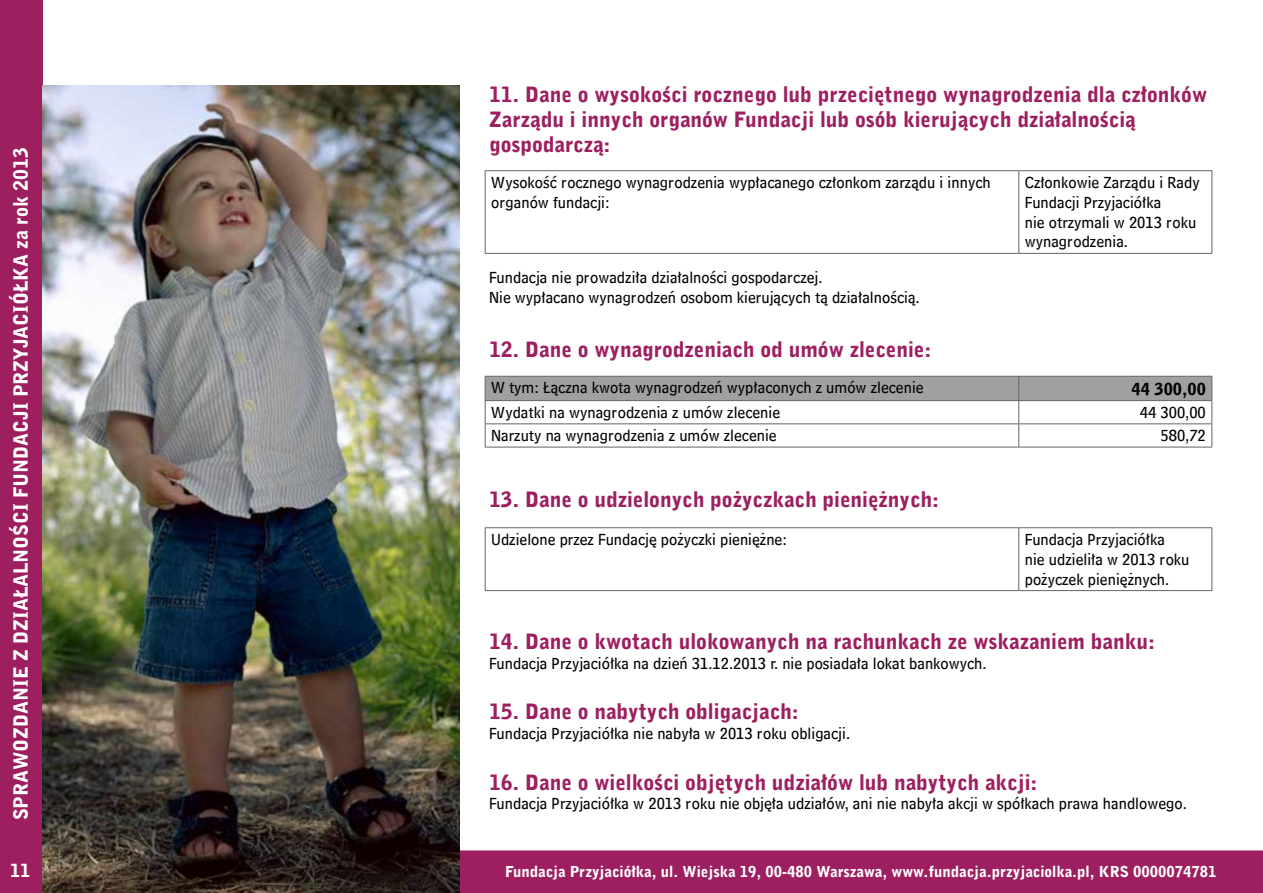
<style>
.page{position:relative;width:1263px;height:893px;background:#fff}
.page>*{position:absolute;margin:0;border:0;box-sizing:border-box;transform-origin:0 0}
.t1{font:21px/25.2px "Bell Gothic Blk EU";color:#9d1f60}
.t2{font:19.5px "Bell Gothic Blk EU";color:#fff}
.t3{font:18px "Bell Gothic Blk EU";color:#fff}
.t4{font:16.5px/19.8px "Bell Cent Sub Cap EU";color:#000}
.t5{font:16.5px "Bell Gothic Blk EU";color:#000}
.t6{font:15px "Bell Gothic Blk EU";color:#fff}
</style>
<div class="page">
<div style="left:0;top:0;width:43px;height:893px;background:#9d1f60"></div>
<div style="left:41px;top:850px;width:1222px;height:43px;background:#9d1f60"></div>
<img style="left:43px;top:85px;width:416px;height:808px">
<hr style="left:485px;top:171px;width:1px;height:82px;background:#646464">
<hr style="left:1019px;top:170px;width:193px;height:1px;background:#646464">
<hr style="left:1018px;top:171px;width:1px;height:82px;background:#646464">
<hr style="left:1211px;top:171px;width:1px;height:82px;background:#646464">
<hr style="left:1019px;top:253px;width:193px;height:1px;background:#646464">
<hr style="left:485px;top:170px;width:534px;height:1px;background:#646464">
<hr style="left:485px;top:253px;width:534px;height:1px;background:#646464">
<svg style="left:485px;top:376px;width:727px;height:71px"></svg>
<hr style="left:485px;top:447px;width:534px;height:1px;background:#646464">
<hr style="left:1019px;top:447px;width:193px;height:1px;background:#646464">
<hr style="left:485px;top:528px;width:1px;height:62px;background:#646464">
<hr style="left:1019px;top:527px;width:193px;height:1px;background:#646464">
<hr style="left:1018px;top:528px;width:1px;height:62px;background:#646464">
<hr style="left:1211px;top:528px;width:1px;height:62px;background:#646464">
<hr style="left:1019px;top:590px;width:193px;height:1px;background:#646464">
<hr style="left:485px;top:527px;width:534px;height:1px;background:#646464">
<hr style="left:485px;top:590px;width:534px;height:1px;background:#646464">
<p class="t2" style="left:9px;top:820px;width:674px;rotate:-90deg">SPRAWOZDANIE Z DZIAŁALNOŚCI FUNDACJI PRZYJACIÓŁKA za rok 2013</p>
<p class="t1" style="left:489px;top:82px;width:720px">11. Dane o wysokości rocznego lub przeciętnego wynagrodzenia dla członków<br>Zarządu i innych organów Fundacji lub osób kierujących działalnością gospodarczą:</p>
<p class="t4" style="left:491px;top:172px;width:501px">Wysokość rocznego wynagrodzenia wypłacanego członkom zarządu i innych organów fundacji:</p>
<p class="t4" style="left:1025px;top:172px;width:176px">Członkowie Zarządu i Rady<br>Fundacji Przyjaciółka<br>nie otrzymali w 2013 roku wynagrodzenia.</p>
<p class="t4" style="left:489px;top:268px;width:432px">Fundacja nie prowadziła działalności gospodarczej.<br>Nie wypłacano wynagrodzeń osobom kierujących tą działalnością.</p>
<p class="t1" style="left:489px;top:337px;width:444px">12. Dane o wynagrodzeniach od umów zlecenie:</p>
<p class="t4" style="left:491px;top:378px;width:434px">W tym: Łączna kwota wynagrodzeń wypłaconych z umów zlecenie</p>
<p class="t5" style="left:1131px;top:378px;width:76px">44 300,00</p>
<p class="t4" style="left:491px;top:402px;width:291px">Wydatki na wynagrodzenia z umów zlecenie</p>
<p class="t4" style="left:1140px;top:402px;width:67px">44 300,00</p>
<p class="t4" style="left:491px;top:425px;width:287px">Narzuty na wynagrodzenia z umów zlecenie</p>
<p class="t4" style="left:1160px;top:425px;width:47px">580,72</p>
<p class="t1" style="left:489px;top:487px;width:452px">13. Dane o udzielonych pożyczkach pieniężnych:</p>
<p class="t4" style="left:491px;top:529px;width:297px">Udzielone przez Fundację pożyczki pieniężne:</p>
<p class="t4" style="left:1025px;top:529px;width:166px">Fundacja Przyjaciółka<br>nie udzieliła w 2013 roku pożyczek pieniężnych.</p>
<p class="t1" style="left:489px;top:629px;width:667px">14. Dane o kwotach ulokowanych na rachunkach ze wskazaniem banku:</p>
<p class="t4" style="left:489px;top:653px;width:499px">Fundacja Przyjaciółka na dzień 31.12.2013 r. nie posiadała lokat bankowych.</p>
<p class="t1" style="left:489px;top:700px;width:311px">15. Dane o nabytych obligacjach:</p>
<p class="t4" style="left:489px;top:723px;width:363px">Fundacja Przyjaciółka nie nabyła w 2013 roku obligacji.</p>
<p class="t1" style="left:489px;top:770px;width:550px">16. Dane o wielkości objętych udziałów lub nabytych akcji:</p>
<p class="t4" style="left:489px;top:793px;width:699px">Fundacja Przyjaciółka w 2013 roku nie objęła udziałów, ani nie nabyła akcji w spółkach prawa handlowego.</p>
<p class="t3" style="left:10px;top:860px;width:22px">11</p>
<p class="t6" style="left:505px;top:862px;width:713px">Fundacja Przyjaciółka, ul. Wiejska 19, 00-480 Warszawa, www.fundacja.przyjaciolka.pl, KRS 0000074781</p>
</div>
